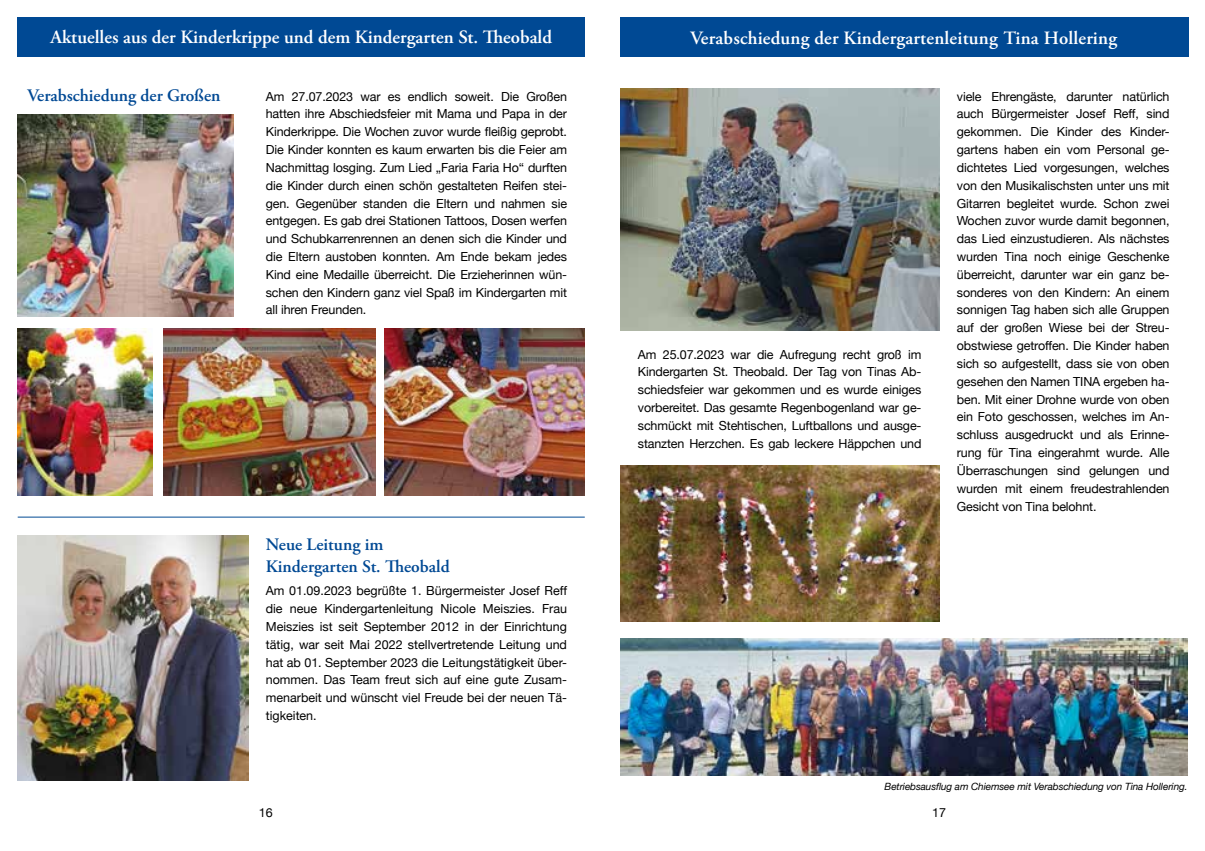
<style>
.page{position:relative;width:1205px;height:851px;background:#fff}
.page>*{position:absolute;margin:0;border:0;box-sizing:border-box;transform-origin:0 0}
.t1{font:600 18.75px "Adobe Garamond Pro";color:#fff}
.t2{font:600 17.5px/21.9px "Adobe Garamond Pro";color:#004994}
.t3{font:12.5px/17.8px "Helvetica Neue";letter-spacing:-.01em;color:#000;text-align:justify}
.t4{font:italic 10px "Helvetica Neue";letter-spacing:-.01em;color:#000}
</style>
<div class="page">
<div style="left:18px;top:18px;width:567px;height:39px;background:#004994"></div>
<div style="left:620px;top:18px;width:568px;height:39px;background:#004994"></div>
<hr style="left:18px;top:516px;width:567px;height:1px;background:#004994">
<img style="left:18px;top:536px;width:230px;height:244px">
<img style="left:18px;top:329px;width:134px;height:166px">
<img style="left:384px;top:329px;width:201px;height:166px">
<img style="left:18px;top:114px;width:216px;height:202px">
<img style="left:164px;top:329px;width:212px;height:166px">
<img style="left:620px;top:638px;width:567px;height:137px">
<img style="left:620px;top:465px;width:319px;height:156px">
<img style="left:620px;top:89px;width:319px;height:241px">
<h1 class="t1" style="left:50px;top:26px;width:503px">Aktuelles aus der Kinderkrippe und dem Kindergarten St. Theobald</h1>
<h2 class="t2" style="left:28px;top:85px;width:194px">Verabschiedung der Großen</h2>
<p class="t3" style="left:266px;top:88px;width:303px">Am 27.07.2023 war es endlich soweit. Die Großen hatten ihre Abschiedsfeier mit Mama und Papa in der Kinderkrippe. Die Wochen zuvor wurde fleißig geprobt.<br>Die Kinder konnten es kaum erwarten bis die Feier am Nachmittag losging. Zum Lied „Faria Faria Ho“ durften die Kinder durch einen schön gestalteten Reifen stei&shy;gen. Gegenüber standen die Eltern und nahmen sie entgegen. Es gab drei Stationen Tattoos, Dosen werfen und Schubkarrenrennen an denen sich die Kinder und die Eltern austoben konnten. Am Ende bekam jedes Kind eine Medaille überreicht. Die Erzieherinnen wün&shy;schen den Kindern ganz viel Spaß im Kindergarten mit all ihren Freunden.</p>
<h2 class="t2" style="left:266px;top:533px;width:185px">Neue Leitung im<br>Kindergarten St. Theobald</h2>
<p class="t3" style="left:266px;top:582px;width:303px">Am 01.09.2023 begrüßte 1. Bürgermeister Josef Reff die neue Kindergartenleitung Nicole Meiszies. Frau Meiszies ist seit September 2012 in der Einrichtung tätig, war seit Mai 2022 stellvertretende Leitung und hat ab 01. September 2023 die Leitungstätigkeit über&shy;nommen. Das Team freut sich auf eine gute Zusam&shy;menarbeit und wünscht viel Freude bei der neuen Tä&shy;tigkeiten.</p>
<h1 class="t1" style="left:690px;top:27px;width:428px">Verabschiedung der Kindergartenleitung Tina Hollering</h1>
<p class="t3" style="left:638px;top:346px;width:285px">Am 25.07.2023 war die Aufregung recht groß im Kindergarten St. Theobald. Der Tag von Tinas Ab&shy;schiedsfeier war gekommen und es wurde einiges vorbereitet. Das gesamte Regenbogenland war ge&shy;schmückt mit Stehtischen, Luftballons und ausge&shy;stanzten Herzchen. Es gab leckere Häppchen und</p>
<p class="t3" style="left:957px;top:88px;width:214px">viele Ehrengäste, darunter natürlich auch Bürgermeister Josef Reff, sind gekommen. Die Kinder des Kinder&shy;gartens haben ein vom Personal ge&shy;dichtetes Lied vorgesungen, welches von den Musikalischsten unter uns mit Gitarren begleitet wurde. Schon zwei Wochen zuvor wurde damit begonnen, das Lied einzustudieren. Als nächstes wurden Tina noch einige Geschenke überreicht, darunter war ein ganz be&shy;sonderes von den Kindern: An einem sonnigen Tag haben sich alle Gruppen auf der großen Wiese bei der Streu&shy;obstwiese getroffen. Die Kinder haben sich so aufgestellt, dass sie von oben gesehen den Namen TINA ergeben ha&shy;ben. Mit einer Drohne wurde von oben ein Foto geschossen, welches im An&shy;schluss ausgedruckt und als Erinne&shy;rung für Tina eingerahmt wurde. Alle Überraschungen sind gelungen und wurden mit einem freudestrahlenden Gesicht von Tina belohnt.</p>
<p class="t4" style="left:884px;top:778px;width:304px">Betriebsausflug am Chiemsee mit Verabschiedung von Tina Hollering.</p>
<p class="t3" style="left:259px;top:804px;width:15px">16</p>
<p class="t3" style="left:932px;top:804px;width:15px">17</p>
</div>
